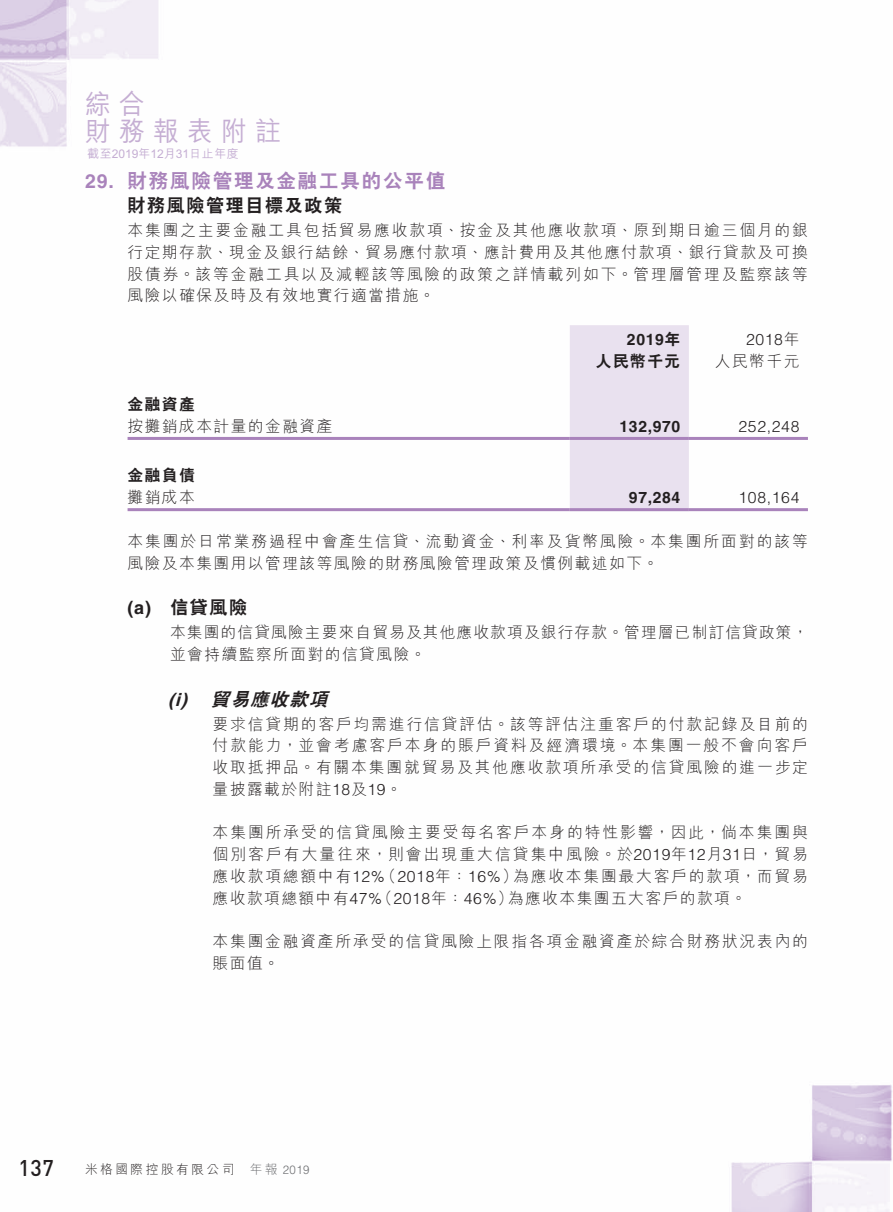
<style>
.page{position:relative;width:893px;height:1212px;background:#fff}
.page>*{position:absolute;margin:0;border:0;box-sizing:border-box;transform-origin:0 0}
.t1{font:500 27px/27px "M Hei HK";letter-spacing:.33em;color:#c5aed3;scale:.95 1}
.t2{font:500 22.5px "DIN Pro";color:#231f20;scale:.95 1}
._01_H1{font:800 19.5px "C Hei 2 HK";letter-spacing:.09em;color:#a983bb}
._01_H1-2{font:700 19.5px "Helvetica LT Std";color:#a983bb}
._02_H2{font:800 18px "C Hei 2 HK";letter-spacing:.09em;color:#231f20}
._03_H3{font:italic 800 18px "C Hei 2 HK";color:#231f20}
._02_H2-2{font:700 18px "Helvetica LT Std";color:#231f20}
._03_H3-2{font:italic 700 18px "Helvetica LT Std";color:#231f20}
._00_txt{font:300 15.75px/21.8px "M Hei HK";letter-spacing:.115em;color:#231f20;text-align:justify}
._00_txt-2{font:300 15.75px/21.8px "M Hei HK";letter-spacing:.07em;color:#231f20}
._00_txt-3{font:300 15.75px "M Hei HK";letter-spacing:.09em;color:#231f20}
._00_txt-4{font:300 15.75px "Helvetica LT Std";letter-spacing:.04em;color:#231f20}
._50_Table_txt{font:300 15.75px "M Hei HK";letter-spacing:.09em;color:#231f20}
._50_Table_txt-2{font:300 15.75px "Helvetica LT Std";letter-spacing:.04em;color:#231f20}
._50_Table_txt-3{font:700 15.75px "Helvetica LT Std";letter-spacing:.04em;color:#231f20}
._50_Table_txt-4{font:800 15.75px "C Hei 2 HK";letter-spacing:.09em;color:#231f20}
.t3{font:300 12.75px "M Hei HK";letter-spacing:.19em;color:#231f20}
.t4{font:500 12px "M Hei HK";color:#c5aed3}
.t5{font:300 12px "Helvetica LT Std";color:#6c6d70;scale:.95 1}
.s1{font-family:"M Hei HK"}
.s2{font-family:"C Hei 2 HK";font-weight:800}
.s3{font-family:"Helvetica LT Std"}
.s4{font-family:"M Hei HK";font-size:12.75px}
</style>
<div class="page">
<img style="left:0;top:0;width:892px;height:1212px">
<div style="left:570px;top:325px;width:119px;height:183px;background:#e9e1ef"></div>
<hr style="left:128px;top:437px;width:442px;height:3px;background:#a983bb">
<hr style="left:570px;top:437px;width:119px;height:3px;background:#a983bb">
<hr style="left:689px;top:437px;width:119px;height:3px;background:#a983bb">
<hr style="left:128px;top:508px;width:442px;height:3px;background:#a983bb">
<hr style="left:570px;top:508px;width:119px;height:3px;background:#a983bb">
<hr style="left:689px;top:508px;width:119px;height:3px;background:#a983bb">
<h1 class="t1" style="left:85px;top:88px;width:208px">綜合<br>財務報表附註</h1>
<p class="_01_H1" style="left:128px;top:167px;width:319px">財務風險管理及金融工具的公平值</p>
<p class="t4" style="left:87px;top:145px;width:153px">截至2019年12月31日止年度</p>
<p class="_01_H1-2" style="left:85px;top:169px;width:30px">29.</p>
<p class="_02_H2" style="left:128px;top:193px;width:216px">財務風險管理目標及政策</p>
<p class="_00_txt" style="left:128px;top:219px;width:682px">本集團之主要金融工具包括貿易應收款項、按金及其他應收款項、原到期日逾三個月的銀行定期存款、現金及銀行結餘、貿易應付款項、應計費用及其他應付款項、銀行貸款及可換股債券。該等金融工具以及減輕該等風險的政策之詳情載列如下。管理層管理及監察該等風險以確保及時及有效地實行適當措施。</p>
<p class="_50_Table_txt-2" style="left:746px;top:329px;width:55px">2018<span class="s1">年</span></p>
<p class="_50_Table_txt-3" style="left:627px;top:330px;width:55px">2019<span class="s2">年</span></p>
<p class="_50_Table_txt-4" style="left:128px;top:394px;width:69px">金融資產</p>
<p class="_50_Table_txt" style="left:128px;top:415px;width:206px">按攤銷成本計量的金融資產</p>
<p class="_50_Table_txt-4" style="left:128px;top:465px;width:69px">金融負債</p>
<p class="_50_Table_txt-4" style="left:596px;top:350px;width:86px">人民幣千元</p>
<p class="_50_Table_txt-3" style="left:619px;top:417px;width:62px">132,970</p>
<p class="_50_Table_txt" style="left:715px;top:350px;width:86px">人民幣千元</p>
<p class="_50_Table_txt-2" style="left:739px;top:416px;width:62px">252,248</p>
<p class="_50_Table_txt" style="left:128px;top:486px;width:69px">攤銷成本</p>
<p class="_00_txt" style="left:128px;top:530px;width:682px">本集團於日常業務過程中會產生信貸、流動資金、利率及貨幣風險。本集團所面對的該等風險及本集團用以管理該等風險的財務風險管理政策及慣例載述如下。</p>
<p class="_02_H2" style="left:170px;top:595px;width:78px">信貸風險</p>
<p class="_50_Table_txt-3" style="left:629px;top:488px;width:53px">97,284</p>
<p class="_50_Table_txt-2" style="left:739px;top:488px;width:62px">108,164</p>
<p class="_02_H2-2" style="left:128px;top:597px;width:25px">a( )</p>
<p class="_00_txt-2" style="left:170px;top:621px;width:639px">本集團的信貸風險主要來自貿易及其他應收款項及銀行存款。管理層已制訂信貸政策，並會持續監察所面對的信貸風險。</p>
<p class="_03_H3" style="left:211px;top:687px;width:124px">貿易應收款項</p>
<p class="_03_H3-2" style="left:168px;top:688px;width:19px">i(</p>
<p class="_03_H3-2" style="left:181px;top:688px;width:13px">)</p>
<p class="_00_txt" style="left:213px;top:712px;width:597px">要求信貸期的客戶均需進行信貸評估。該等評估注重客戶的付款記錄及目前的付款能力，並會考慮客戶本身的賬戶資料及經濟環境。本集團一般不會向客戶收取抵押品。有關本集團就貿易及其他應收款項所承受的信貸風險的進一步定量披露載於附註<span class="s3">18</span>及<span class="s3">19</span>。</p>
<p class="_00_txt" style="left:213px;top:821px;width:597px;text-align:right">本集團所承受的信貸風險主要受每名客戶本身的特性影響，因此，倘本集團與個別客戶有大量往來，則會出現重大信貸集中風險。於<span class="s3">2019</span>年<span class="s3">12</span>月<span class="s3">31</span>日，貿易為應收本集團最大客戶的款項，而貿易</p>
<p class="_00_txt-4" style="left:380px;top:866px;width:139px"><span class="s1">（</span>2018<span class="s1">年：</span>16%<span class="s1">）</span></p>
<p class="_00_txt" style="left:213px;top:864px;width:174px">應收款項總額中有<span class="s3">12%</span></p>
<p class="_00_txt-4" style="left:377px;top:888px;width:138px"><span class="s1">（</span>2018<span class="s1">年：</span>46%<span class="s1">）</span></p>
<p class="_00_txt-3" style="left:508px;top:887px;width:240px">為應收本集團五大客戶的款項。</p>
<p class="_00_txt-3" style="left:213px;top:887px;width:171px">應收款項總額中有<span class="s3">47%</span></p>
<p class="_00_txt" style="left:213px;top:930px;width:597px">本集團金融資產所承受的信貸風險上限指各項金融資產於綜合財務狀況表內的賬面值。</p>
<h2 class="t2" style="left:19px;top:1152px;width:39px">137</h2>
<p class="t3" style="left:85px;top:1161px;width:151px">米格國際控股有限公司</p>
<p class="t5" style="left:250px;top:1162px;width:65px"><span class="s4">年報</span> 2019</p>
</div>
